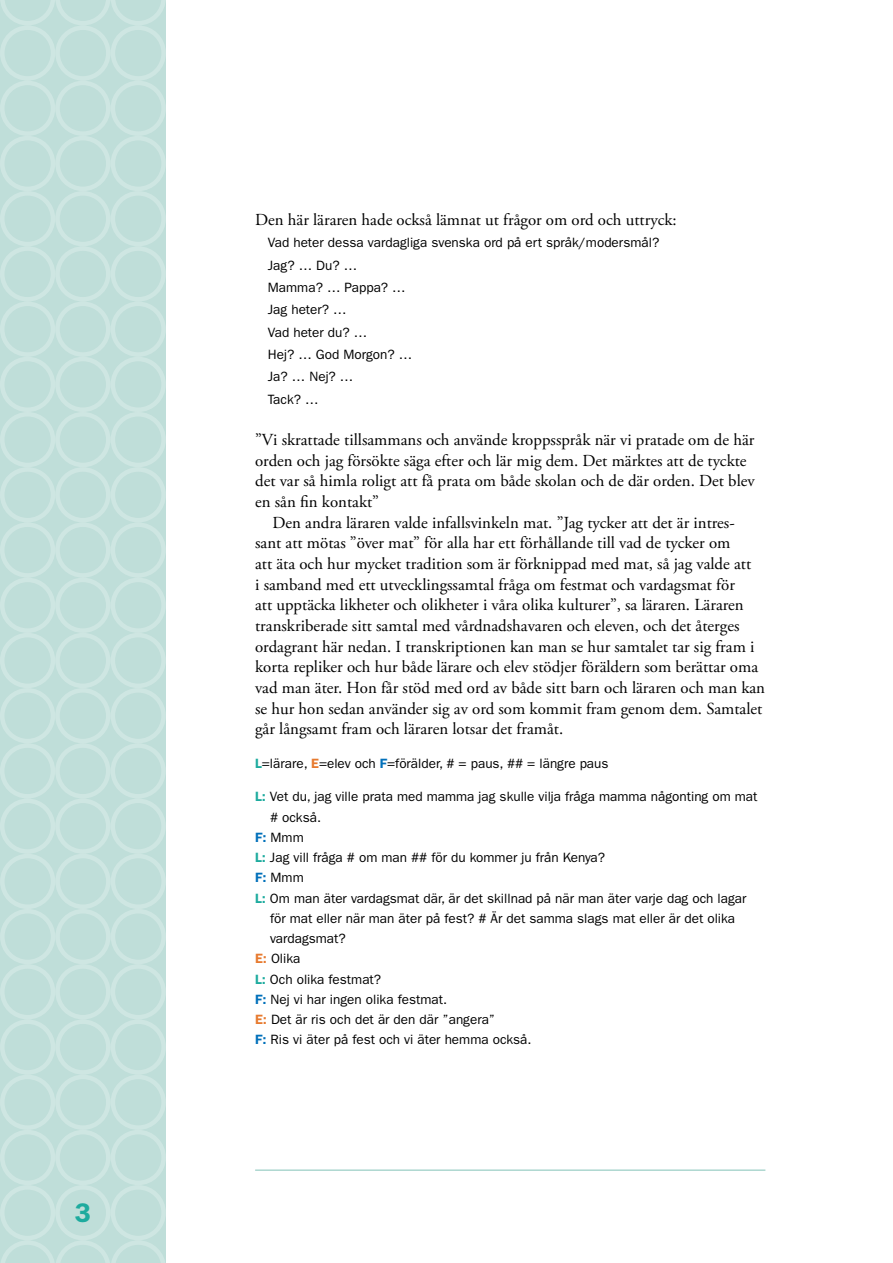
<style>
.page{position:relative;width:893px;height:1263px;background:#fff}
.page>*{position:absolute;margin:0;border:0;box-sizing:border-box;transform-origin:0 0}
.t1{font:600 27px "Franklin Gothic LT";color:#1dab9e}
.t2{font:16.8px/20.7px "Adobe Garamond Pro";color:#000}
.t3{font:13.5px/20.2px "Franklin Gothic LT";color:#000}
.s1{font-weight:600;color:#1dab9e}
.s2{font-weight:600;color:#e77a2f}
.s3{font-weight:600;color:#0070ba}
</style>
<div class="page">
<hr style="left:255px;top:1169px;width:510px;height:2px;background:#acd6cf">
<div style="left:0;top:0;width:166px;height:1263px;background:#bfded9"></div>
<div style="left:0;top:412px;width:55px;height:55px;border:4px solid #fff;border-radius:50%"></div>
<div style="left:0;top:854px;width:55px;height:55px;border:4px solid #fff;border-radius:50%"></div>
<div style="left:0;top:633px;width:55px;height:55px;border:4px solid #fff;border-radius:50%"></div>
<div style="left:0;top:1075px;width:55px;height:55px;border:4px solid #fff;border-radius:50%"></div>
<div style="left:0;top:191px;width:55px;height:55px;border:4px solid #fff;border-radius:50%"></div>
<div style="left:0;top:522px;width:55px;height:56px;border:4px solid #fff;border-radius:50%"></div>
<div style="left:0;top:964px;width:55px;height:55px;border:4px solid #fff;border-radius:50%"></div>
<div style="left:0;top:81px;width:55px;height:55px;border:4px solid #fff;border-radius:50%"></div>
<div style="left:0;top:743px;width:55px;height:55px;border:4px solid #fff;border-radius:50%"></div>
<div style="left:0;top:1185px;width:55px;height:55px;border:4px solid #fff;border-radius:50%"></div>
<div style="left:0;top:302px;width:55px;height:55px;border:4px solid #fff;border-radius:50%"></div>
<div style="left:0;top:467px;width:55px;height:55px;border:4px solid #fff;border-radius:50%"></div>
<div style="left:0;top:909px;width:55px;height:55px;border:4px solid #fff;border-radius:50%"></div>
<div style="left:0;top:25px;width:55px;height:56px;border:4px solid #fff;border-radius:50%"></div>
<div style="left:0;top:688px;width:55px;height:55px;border:4px solid #fff;border-radius:50%"></div>
<div style="left:0;top:1130px;width:55px;height:55px;border:4px solid #fff;border-radius:50%"></div>
<div style="left:0;top:246px;width:55px;height:56px;border:4px solid #fff;border-radius:50%"></div>
<div style="left:0;top:578px;width:55px;height:55px;border:4px solid #fff;border-radius:50%"></div>
<div style="left:0;top:1019px;width:55px;height:56px;border:4px solid #fff;border-radius:50%"></div>
<div style="left:0;top:136px;width:55px;height:55px;border:4px solid #fff;border-radius:50%"></div>
<div style="left:0;top:798px;width:55px;height:56px;border:4px solid #fff;border-radius:50%"></div>
<div style="left:0;top:357px;width:55px;height:55px;border:4px solid #fff;border-radius:50%"></div>
<div style="left:55px;top:412px;width:56px;height:55px;border:4px solid #fff;border-radius:50%"></div>
<div style="left:55px;top:854px;width:56px;height:55px;border:4px solid #fff;border-radius:50%"></div>
<div style="left:55px;top:633px;width:55px;height:55px;border:4px solid #fff;border-radius:50%"></div>
<div style="left:55px;top:1075px;width:56px;height:55px;border:4px solid #fff;border-radius:50%"></div>
<div style="left:55px;top:191px;width:56px;height:55px;border:4px solid #fff;border-radius:50%"></div>
<div style="left:55px;top:522px;width:55px;height:56px;border:4px solid #fff;border-radius:50%"></div>
<div style="left:55px;top:964px;width:56px;height:55px;border:4px solid #fff;border-radius:50%"></div>
<div style="left:55px;top:81px;width:56px;height:55px;border:4px solid #fff;border-radius:50%"></div>
<div style="left:55px;top:743px;width:55px;height:55px;border:4px solid #fff;border-radius:50%"></div>
<div style="left:55px;top:1185px;width:56px;height:55px;border:4px solid #fff;border-radius:50%"></div>
<div style="left:55px;top:302px;width:55px;height:55px;border:4px solid #fff;border-radius:50%"></div>
<div style="left:55px;top:467px;width:56px;height:55px;border:4px solid #fff;border-radius:50%"></div>
<div style="left:55px;top:909px;width:56px;height:55px;border:4px solid #fff;border-radius:50%"></div>
<div style="left:55px;top:25px;width:56px;height:56px;border:4px solid #fff;border-radius:50%"></div>
<div style="left:55px;top:688px;width:55px;height:55px;border:4px solid #fff;border-radius:50%"></div>
<div style="left:55px;top:1130px;width:56px;height:55px;border:4px solid #fff;border-radius:50%"></div>
<div style="left:55px;top:246px;width:56px;height:56px;border:4px solid #fff;border-radius:50%"></div>
<div style="left:55px;top:578px;width:55px;height:55px;border:4px solid #fff;border-radius:50%"></div>
<div style="left:55px;top:1019px;width:56px;height:56px;border:4px solid #fff;border-radius:50%"></div>
<div style="left:55px;top:136px;width:56px;height:55px;border:4px solid #fff;border-radius:50%"></div>
<div style="left:55px;top:798px;width:55px;height:56px;border:4px solid #fff;border-radius:50%"></div>
<div style="left:55px;top:357px;width:55px;height:55px;border:4px solid #fff;border-radius:50%"></div>
<div style="left:111px;top:412px;width:55px;height:55px;border:4px solid #fff;border-radius:50%"></div>
<div style="left:111px;top:854px;width:55px;height:55px;border:4px solid #fff;border-radius:50%"></div>
<svg style="left:0;top:0;width:166px;height:25px"></svg>
<div style="left:111px;top:633px;width:55px;height:55px;border:4px solid #fff;border-radius:50%"></div>
<div style="left:111px;top:1075px;width:55px;height:55px;border:4px solid #fff;border-radius:50%"></div>
<div style="left:111px;top:191px;width:55px;height:55px;border:4px solid #fff;border-radius:50%"></div>
<div style="left:111px;top:522px;width:55px;height:56px;border:4px solid #fff;border-radius:50%"></div>
<div style="left:111px;top:964px;width:55px;height:55px;border:4px solid #fff;border-radius:50%"></div>
<div style="left:111px;top:81px;width:55px;height:55px;border:4px solid #fff;border-radius:50%"></div>
<div style="left:111px;top:743px;width:55px;height:55px;border:4px solid #fff;border-radius:50%"></div>
<div style="left:111px;top:1185px;width:55px;height:55px;border:4px solid #fff;border-radius:50%"></div>
<div style="left:111px;top:302px;width:55px;height:55px;border:4px solid #fff;border-radius:50%"></div>
<div style="left:111px;top:467px;width:55px;height:55px;border:4px solid #fff;border-radius:50%"></div>
<div style="left:111px;top:909px;width:55px;height:55px;border:4px solid #fff;border-radius:50%"></div>
<div style="left:111px;top:25px;width:55px;height:56px;border:4px solid #fff;border-radius:50%"></div>
<div style="left:111px;top:688px;width:55px;height:55px;border:4px solid #fff;border-radius:50%"></div>
<div style="left:111px;top:1130px;width:55px;height:55px;border:4px solid #fff;border-radius:50%"></div>
<div style="left:111px;top:246px;width:55px;height:56px;border:4px solid #fff;border-radius:50%"></div>
<div style="left:111px;top:578px;width:55px;height:55px;border:4px solid #fff;border-radius:50%"></div>
<div style="left:111px;top:1019px;width:55px;height:56px;border:4px solid #fff;border-radius:50%"></div>
<div style="left:111px;top:136px;width:55px;height:55px;border:4px solid #fff;border-radius:50%"></div>
<div style="left:111px;top:798px;width:55px;height:56px;border:4px solid #fff;border-radius:50%"></div>
<svg style="left:1px;top:1240px;width:164px;height:23px"></svg>
<div style="left:111px;top:357px;width:55px;height:55px;border:4px solid #fff;border-radius:50%"></div>
<h1 class="t1" style="left:75px;top:1196px;width:18px">3</h1>
<p class="t2" style="left:255px;top:210px;width:423px">Den här läraren hade också lämnat ut frågor om ord och uttryck:</p>
<p class="t3" style="left:268px;top:233px;width:393px">Vad heter dessa vardagliga svenska ord på ert språk/modersmål?</p>
<p class="t3" style="left:268px;top:255px;width:91px">Jag? … Du? …</p>
<p class="t3" style="left:268px;top:277px;width:139px">Mamma? … Pappa? …</p>
<p class="t3" style="left:268px;top:300px;width:80px">Jag heter? …</p>
<p class="t3" style="left:268px;top:322px;width:101px">Vad heter du? …</p>
<p class="t3" style="left:268px;top:344px;width:146px">Hej? … God Morgon? …</p>
<p class="t3" style="left:268px;top:367px;width:87px">Ja? … Nej? …</p>
<p class="t3" style="left:268px;top:389px;width:52px">Tack? …</p>
<p class="t2" style="left:255px;top:430px;width:501px">”Vi skrattade tillsammans och använde kroppsspråk när vi pratade om de här orden och jag försökte säga efter och lär mig dem. Det märktes att de tyckte det var så himla roligt att få prata om både skolan och de där orden. Det blev en sån fin kontakt”</p>
<p class="t2" style="left:255px;top:513px;width:511px;text-indent:17px">Den andra läraren valde infallsvinkeln mat. ”Jag tycker att det är intres&shy;sant att mötas ”över mat” för alla har ett förhållande till vad de tycker om<br>att äta och hur mycket tradition som är förknippad med mat, så jag valde att<br>i samband med ett utvecklingssamtal fråga om festmat och vardagsmat för<br>att upptäcka likheter och olikheter i våra olika kulturer”, sa läraren. Läraren transkriberade sitt samtal med vårdnadshavaren och eleven, och det återges ordagrant här nedan. I transkriptionen kan man se hur samtalet tar sig fram i korta repliker och hur både lärare och elev stödjer föräldern som berättar oma vad man äter. Hon får stöd med ord av både sitt barn och läraren och man kan se hur hon sedan använder sig av ord som kommit fram genom dem. Samtalet går långsamt fram och läraren lotsar det framåt.</p>
<p class="t3" style="left:255px;top:753px;width:355px"><span class="s1">L</span>=lärare, <span class="s2">E</span>=elev och <span class="s3">F</span>=förälder, # = paus, ## = längre paus</p>
<p class="t3" style="left:270px;top:787px;width:489px;text-indent:-15px"><span class="s1">L:</span> Vet du, jag ville prata med mamma jag skulle vilja fråga mamma någonting om mat # också.</p>
<p class="t3" style="left:255px;top:827px;width:50px"><span class="s3">F:</span> Mmm</p>
<p class="t3" style="left:255px;top:847px;width:351px"><span class="s1">L:</span> Jag vill fråga # om man ## för du kommer ju från Kenya?</p>
<p class="t3" style="left:255px;top:868px;width:50px"><span class="s3">F:</span> Mmm</p>
<p class="t3" style="left:270px;top:888px;width:478px;text-indent:-15px"><span class="s1">L:</span> Om man äter vardagsmat där, är det skillnad på när man äter varje dag och lagar för mat eller när man äter på fest? # Är det samma slags mat eller är det olika vardagsmat?</p>
<p class="t3" style="left:255px;top:949px;width:47px"><span class="s2">E:</span> Olika</p>
<p class="t3" style="left:255px;top:969px;width:128px"><span class="s1">L:</span> Och olika festmat?</p>
<p class="t3" style="left:255px;top:989px;width:193px"><span class="s3">F:</span> Nej vi har ingen olika festmat.</p>
<p class="t3" style="left:255px;top:1009px;width:242px"><span class="s2">E:</span> Det är ris och det är den där ”angera”</p>
<p class="t3" style="left:255px;top:1030px;width:278px"><span class="s3">F:</span> Ris vi äter på fest och vi äter hemma också.</p>
</div>
